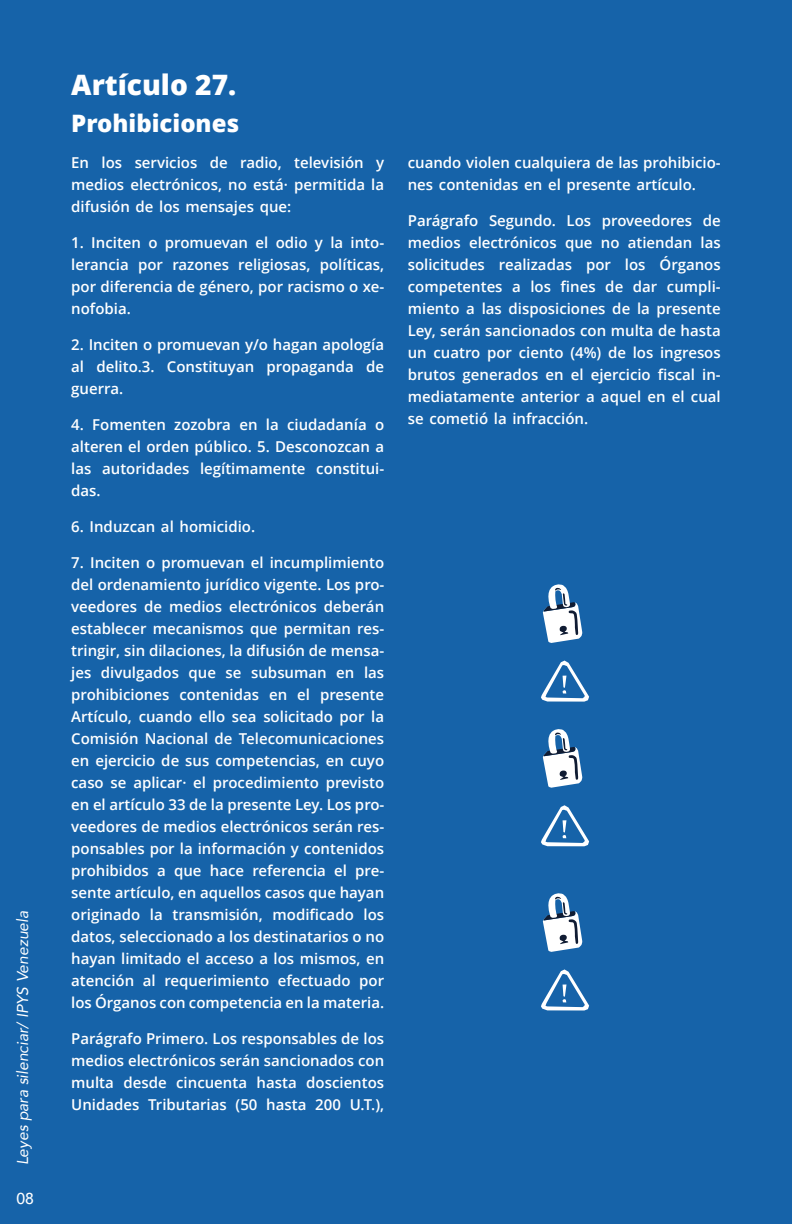
<style>
.page{position:relative;width:792px;height:1224px;background:#1663a9}
.page>*{position:absolute;margin:0;border:0;box-sizing:border-box;transform-origin:0 0}
.t1{font:800 28.1px "Open Sans";color:#fff}
.t2{font:800 24px "Open Sans";color:#fff}
.t3{font:italic 15.8px "Avenir";color:#fff}
.t4{font:500 15.8px "Avenir";color:#fff}
.t5{font:600 15px/22px "Open Sans";color:#fff;text-align:justify}
</style>
<div class="page">
<hr style="left:791px;top:0;width:1px;height:1224px;background:#08233d">
<svg style="left:543px;top:729px;width:39px;height:59px"></svg>
<svg style="left:541px;top:805px;width:48px;height:41px"></svg>
<svg style="left:543px;top:584px;width:39px;height:59px"></svg>
<svg style="left:541px;top:661px;width:48px;height:41px"></svg>
<svg style="left:543px;top:893px;width:39px;height:59px"></svg>
<svg style="left:541px;top:969px;width:48px;height:42px"></svg>
<p class="t3" style="left:12px;top:1165px;width:256px;rotate:-90deg">Leyes para silenciar/ IPYS Venezuela</p>
<p class="t4" style="left:16px;top:1189px;width:19px">08</p>
<h1 class="t1" style="left:71px;top:74px;width:167px">Artículo 27.</h1>
<h2 class="t2" style="left:71px;top:114px;width:170px">Prohibiciones</h2>
<p class="t5" style="left:71px;top:153px;width:314px">En los servicios de radio, televisión y medios electrónicos, no está· permitida la difusión de los mensajes que:</p>
<p class="t5" style="left:71px;top:233px;width:314px">1. Inciten o promuevan el odio y la into&shy;lerancia por razones religiosas, políticas, por diferencia de género, por racismo o xe&shy;nofobia.</p>
<p class="t5" style="left:71px;top:335px;width:314px">2. Inciten o promuevan y/o hagan apología al delito.3. Constituyan propaganda de guerra.</p>
<p class="t5" style="left:71px;top:415px;width:314px">4. Fomenten zozobra en la ciudadanía o alteren el orden público. 5. Desconozcan a las autoridades legítimamente constitui&shy;das.</p>
<p class="t5" style="left:71px;top:517px;width:185px">6. Induzcan al homicidio.</p>
<p class="t5" style="left:71px;top:553px;width:314px">7. Inciten o promuevan el incumplimiento del ordenamiento jurídico vigente. Los pro&shy;veedores de medios electrónicos deberán establecer mecanismos que permitan res&shy;tringir, sin dilaciones, la difusión de mensa&shy;jes divulgados que se subsuman en las prohibiciones contenidas en el presente Artículo, cuando ello sea solicitado por la Comisión Nacional de Telecomunicaciones en ejercicio de sus competencias, en cuyo caso se aplicar· el procedimiento previsto en el artículo 33 de la presente Ley. Los pro&shy;veedores de medios electrónicos serán res&shy;ponsables por la información y contenidos prohibidos a que hace referencia el pre&shy;sente artículo, en aquellos casos que hayan originado la transmisión, modificado los datos, seleccionado a los destinatarios o no hayan limitado el acceso a los mismos, en atención al requerimiento efectuado por los Órganos con competencia en la materia.</p>
<p class="t5" style="left:71px;top:1029px;width:314px">Parágrafo Primero. Los responsables de los medios electrónicos serán sancionados con multa desde cincuenta hasta doscientos Unidades Tributarias (50 hasta 200 U.T.),</p>
<p class="t5" style="left:408px;top:153px;width:314px">cuando violen cualquiera de las prohibicio&shy;nes contenidas en el presente artículo.</p>
<p class="t5" style="left:408px;top:211px;width:314px">Parágrafo Segundo. Los proveedores de medios electrónicos que no atiendan las solicitudes realizadas por los Órganos competentes a los fines de dar cumpli&shy;miento a las disposiciones de la presente Ley, serán sancionados con multa de hasta un cuatro por ciento (4%) de los ingresos brutos generados en el ejercicio fiscal in&shy;mediatamente anterior a aquel en el cual se cometió la infracción.</p>
</div>
